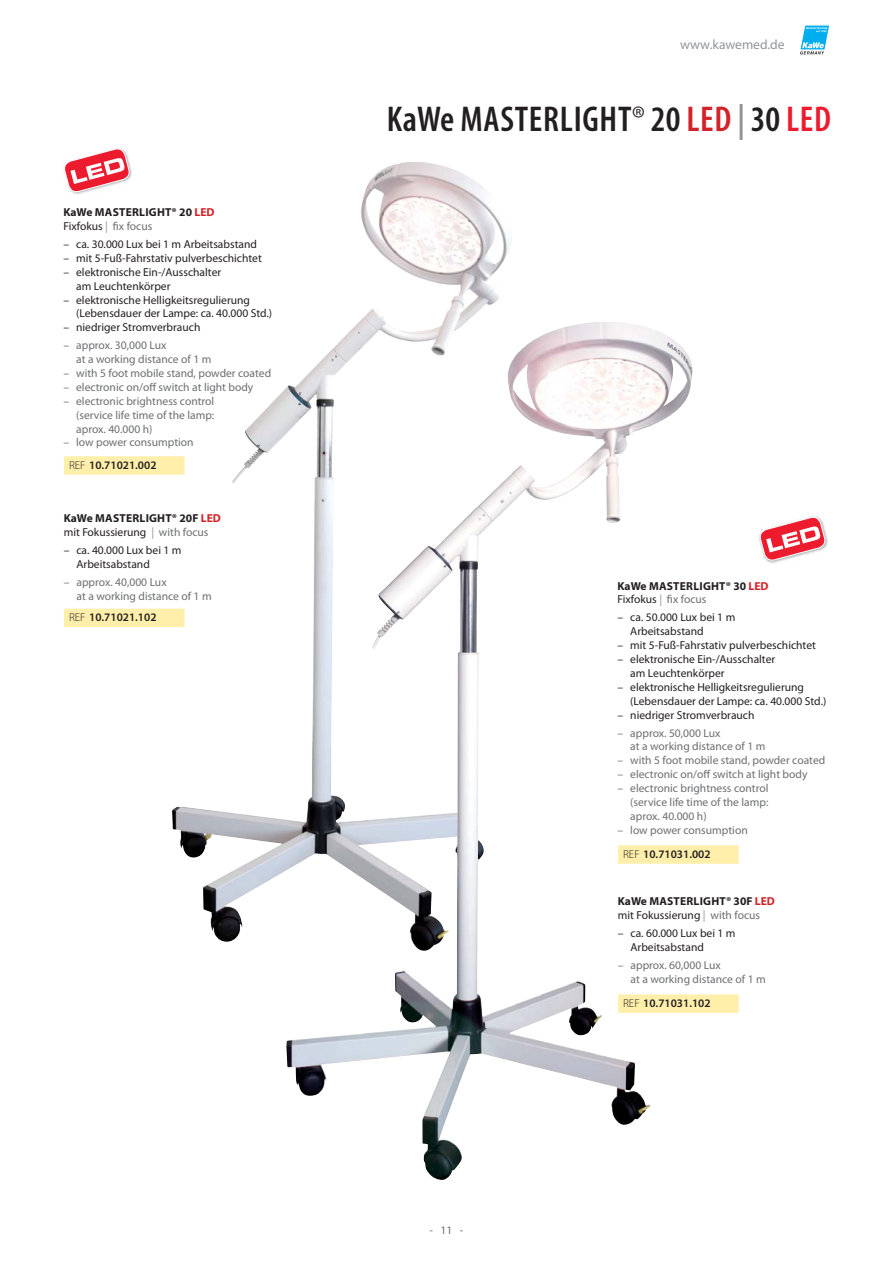
<style>
.page{position:relative;width:893px;height:1263px;background:#fff}
.page>*{position:absolute;margin:0;border:0;box-sizing:border-box;transform-origin:0 0}
.t1{font:600 condensed 36px "Myriad Pro";letter-spacing:.02em;color:#231f20}
.t2{font:13.5px "Myriad Pro";color:#939598}
.t3{font:11.55px/13.8px "Myriad Pro";color:#6d6e70}
.t4{font:11.55px/13.8px "Myriad Pro";color:#231f20}
.t5{font:700 11.55px/13.8px "Myriad Pro";letter-spacing:.02em;color:#231f20}
.t6{font:600 11.55px "Myriad Pro";color:#231f20}
.s1{color:#d2232a}
.s2{font-weight:400}
.s3{font-weight:400;color:#939598}
.s4{font-weight:400;color:#6d6e70}
.s5{font-weight:300;color:#231f20}
.s6{font-weight:600;color:#231f20}
.s7{font-weight:300}
.s8{color:#939598}
.s9{color:#ed1b2e}
</style>
<div class="page">
<svg style="left:800px;top:26px;width:29px;height:28px"></svg>
<img style="left:172px;top:162px;width:288px;height:780px">
<img style="left:286px;top:322px;width:323px;height:774px">
<div style="left:64px;top:609px;width:121px;height:18px;background:#ffefaa"></div>
<div style="left:64px;top:456px;width:121px;height:19px;background:#ffefaa"></div>
<img style="left:769px;top:534px;width:59px;height:29px">
<svg style="left:759px;top:516px;width:67px;height:46px"></svg>
<div style="left:618px;top:994px;width:121px;height:19px;background:#ffefaa"></div>
<div style="left:618px;top:845px;width:121px;height:19px;background:#ffefaa"></div>
<img style="left:73px;top:169px;width:59px;height:25px">
<svg style="left:64px;top:148px;width:67px;height:45px"></svg>
<p class="t5" style="left:63px;top:205px;width:153px">KaWe MASTERLIGHT® 20 <span class="s1">LED<br></span><span class="s2">Fixfokus</span> <span class="s3">|</span> <span class="s4">fix focus</span></p>
<p class="t4" style="left:63px;top:238px;width:195px">– ca. 30.000 Lux bei 1 m Arbeitsabstand</p>
<p class="t4" style="left:63px;top:252px;width:200px">– mit 5-Fuß-Fahrstativ pulverbeschichtet</p>
<p class="t4" style="left:76px;top:266px;width:146px;text-indent:-13px">– elektronische Ein-/Ausschalter am Leuchtenkörper</p>
<p class="t4" style="left:76px;top:293px;width:198px;text-indent:-13px">– elektronische Helligkeitsregulierung (Lebensdauer der Lampe: ca. 40.000 Std.)</p>
<p class="t4" style="left:63px;top:321px;width:138px">– niedriger Stromverbrauch</p>
<p class="t3" style="left:76px;top:339px;width:137px;text-indent:-13px">– approx. 30,000 Lux<br>at a working distance of 1 m</p>
<p class="t3" style="left:63px;top:367px;width:209px">– with 5 foot mobile stand, powder coated</p>
<p class="t3" style="left:63px;top:381px;width:191px">– electronic on/off switch at light body</p>
<p class="t3" style="left:76px;top:395px;width:140px;text-align:justify;text-indent:-13px">– electronic brightness control (service life time of the lamp: aprox. 40.000 h)</p>
<p class="t3" style="left:69px;top:432px;width:126px;line-height:22.6px;text-indent:-6px">– low power consumption<br><span class="s5">REF</span> <span class="s6">10.71021.002</span></p>
<p class="t5" style="left:64px;top:511px;width:159px">KaWe MASTERLIGHT® 20F <span class="s1">LED </span><span class="s2">mit Fokussierung</span> <span class="s3">|</span> <span class="s4">with focus</span></p>
<p class="t4" style="left:76px;top:544px;width:107px;text-indent:-13px">– ca. 40.000 Lux bei 1 m<br>Arbeitsabstand</p>
<p class="t3" style="left:76px;top:576px;width:137px;text-indent:-13px">– approx. 40,000 Lux<br>at a working distance of 1 m</p>
<p class="t6" style="left:69px;top:611px;width:89px"><span class="s7">REF</span> 10.71021.102</p>
<p class="t2" style="left:680px;top:40px;width:106px">www.kawemed.de</p>
<h1 class="t1" style="left:387px;top:98px;width:446px">KaWe MASTERLIGHT<span class="s7">®</span> 20 <span class="s1">LED</span> <span class="s8">|</span> 30 <span class="s9">LED</span></h1>
<p class="t5" style="left:617px;top:579px;width:153px">KaWe MASTERLIGHT® 30 <span class="s1">LED<br></span><span class="s2">Fixfokus</span> <span class="s3">|</span> <span class="s4">fix focus</span></p>
<p class="t4" style="left:630px;top:611px;width:107px;text-indent:-13px">– ca. 50.000 Lux bei 1 m<br>Arbeitsabstand</p>
<p class="t4" style="left:617px;top:639px;width:200px">– mit 5-Fuß-Fahrstativ pulverbeschichtet</p>
<p class="t4" style="left:630px;top:653px;width:146px;text-indent:-13px">– elektronische Ein-/Ausschalter am Leuchtenkörper</p>
<p class="t4" style="left:630px;top:681px;width:198px;text-indent:-13px">– elektronische Helligkeitsregulierung (Lebensdauer der Lampe: ca. 40.000 Std.)</p>
<p class="t4" style="left:617px;top:708px;width:138px">– niedriger Stromverbrauch</p>
<p class="t3" style="left:630px;top:727px;width:137px;text-indent:-13px">– approx. 50,000 Lux<br>at a working distance of 1 m</p>
<p class="t3" style="left:617px;top:754px;width:209px">– with 5 foot mobile stand, powder coated</p>
<p class="t3" style="left:617px;top:768px;width:191px">– electronic on/off switch at light body</p>
<p class="t3" style="left:630px;top:782px;width:140px;text-align:justify;text-indent:-13px">– electronic brightness control (service life time of the lamp: aprox. 40.000 h)</p>
<p class="t3" style="left:623px;top:818px;width:126px;line-height:24.5px;text-indent:-6px">– low power consumption<br><span class="s5">REF</span> <span class="s6">10.71031.002</span></p>
<p class="t5" style="left:618px;top:894px;width:159px">KaWe MASTERLIGHT® 30F <span class="s1">LED </span><span class="s2">mit Fokussierung</span> <span class="s3">|</span> <span class="s4">with focus</span></p>
<p class="t4" style="left:630px;top:927px;width:107px;text-indent:-13px">– ca. 60.000 Lux bei 1 m<br>Arbeitsabstand</p>
<p class="t3" style="left:630px;top:959px;width:137px;text-indent:-13px">– approx. 60,000 Lux<br>at a working distance of 1 m</p>
<p class="t3" style="left:430px;top:1224px;width:35px">- 11 -</p>
<p class="t6" style="left:623px;top:996px;width:89px"><span class="s7">REF</span> 10.71031.102</p>
</div>
